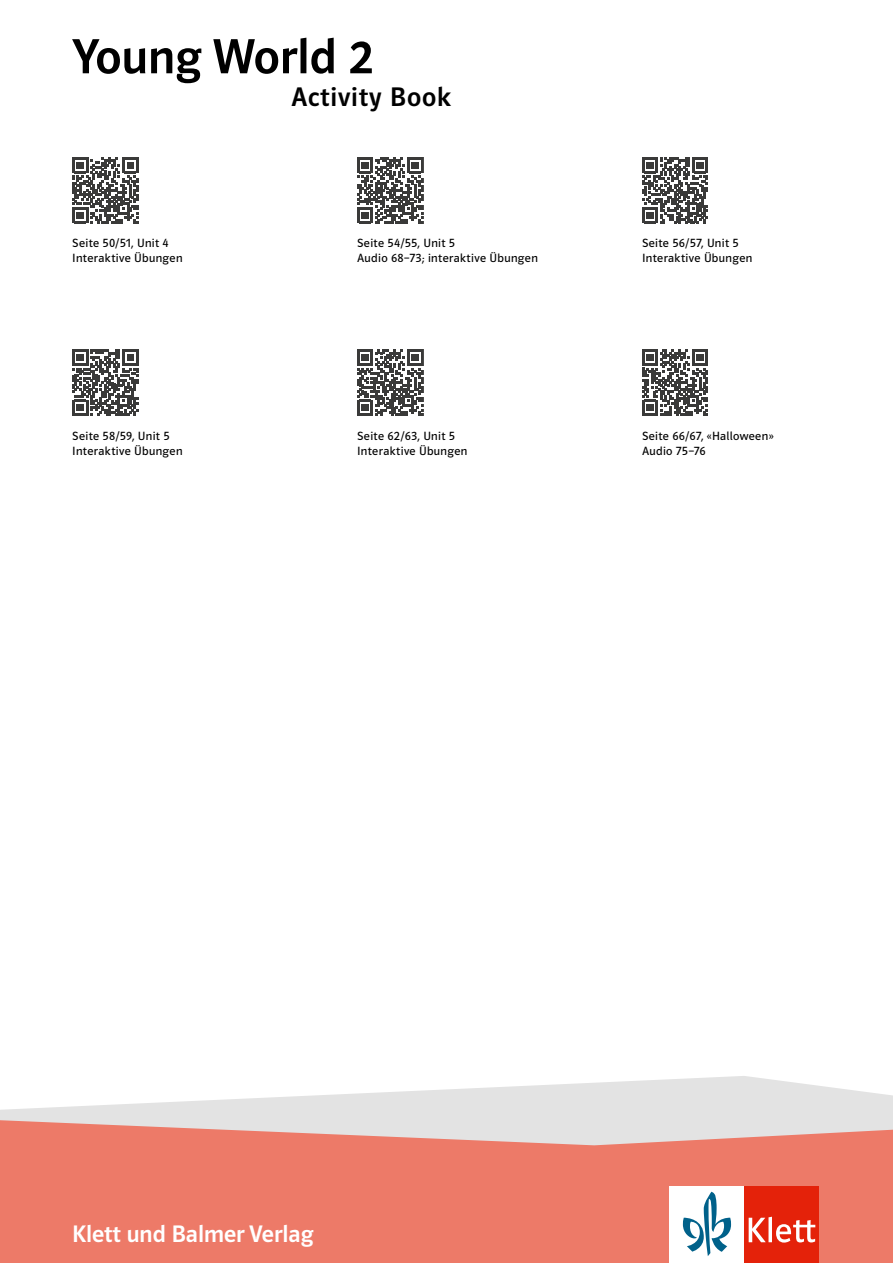
<style>
.page{position:relative;width:893px;height:1263px;background:#fff}
.page>*{position:absolute;margin:0;border:0;box-sizing:border-box;transform-origin:0 0}
.t1{font:51px "Polo 22 K Krftg";color:#000}
.t2{font:500 27px "Polo CEF";letter-spacing:.03em;color:#000}
.t3{font:24px "Polo ST11 K Krftg";color:#fff}
.t4{font:12px/15px "Polo CEF";letter-spacing:.03em;color:#000}
</style>
<div class="page">
<svg style="left:0;top:1076px;width:893px;height:44px;fill:#e3e3e3"></svg>
<svg style="left:0;top:1120px;width:893px;height:143px;background:#eb8575"></svg>
<div style="left:670px;top:1186px;width:74px;height:77px;background:#fff"></div>
<div style="left:744px;top:1186px;width:75px;height:77px;background:#e4220a"></div>
<svg style="left:749px;top:1217px;width:66px;height:25px"></svg>
<svg style="left:683px;top:1192px;width:48px;height:64px"></svg>
<svg style="left:72px;top:157px;width:67px;height:67px"></svg>
<svg style="left:357px;top:157px;width:67px;height:67px"></svg>
<svg style="left:642px;top:157px;width:66px;height:67px"></svg>
<svg style="left:72px;top:349px;width:67px;height:67px"></svg>
<svg style="left:357px;top:349px;width:67px;height:67px"></svg>
<svg style="left:642px;top:349px;width:66px;height:67px"></svg>
<h1 class="t1" style="left:72px;top:30px;width:302px">Young World 2</h1>
<h2 class="t2" style="left:291px;top:81px;width:161px">Activity Book</h2>
<p class="t4" style="left:72px;top:236px;width:112px">Seite 50/51, Unit 4<br>Interaktive Übungen</p>
<p class="t4" style="left:357px;top:236px;width:182px">Seite 54/55, Unit 5<br>Audio 68–73; interaktive Übungen</p>
<p class="t4" style="left:642px;top:236px;width:112px">Seite 56/57, Unit 5<br>Interaktive Übungen</p>
<p class="t4" style="left:72px;top:428px;width:112px">Seite 58/59, Unit 5<br>Interaktive Übungen</p>
<p class="t4" style="left:357px;top:428px;width:112px">Seite 62/63, Unit 5<br>Interaktive Übungen</p>
<p class="t4" style="left:642px;top:428px;width:133px">Seite 66/67, «Halloween»<br>Audio 75–76</p>
<h3 class="t3" style="left:72px;top:1221px;width:243px">Klett und Balmer Verlag</h3>
</div>
